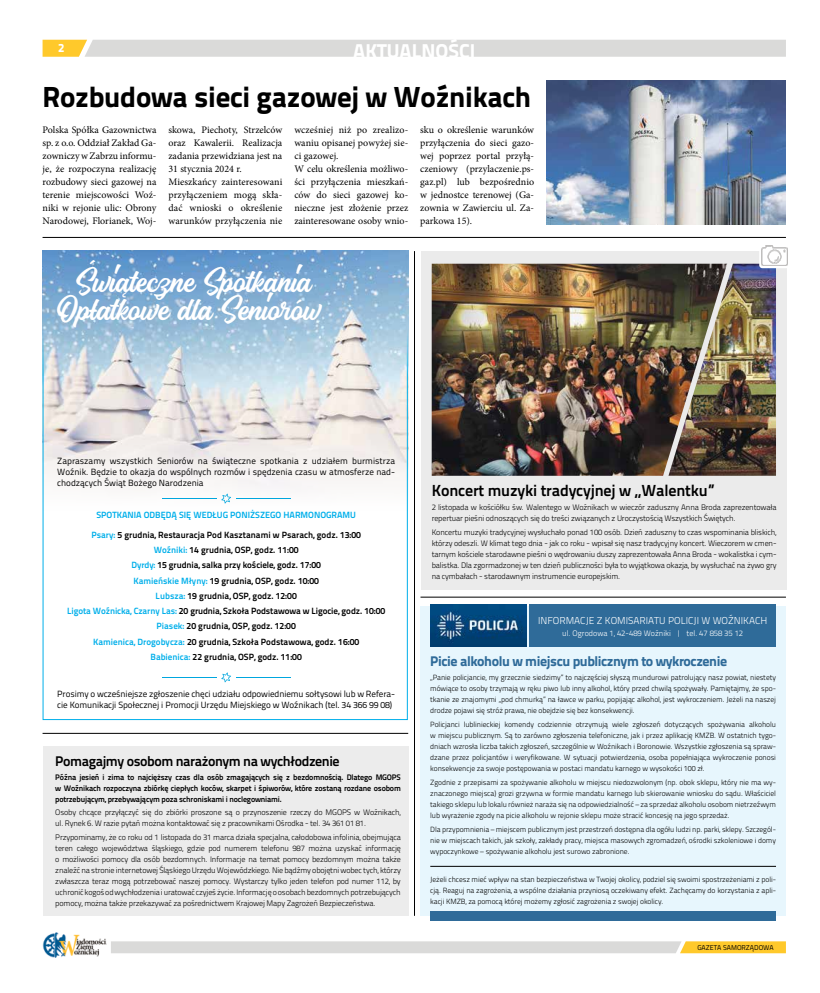
<style>
.page{position:relative;width:820px;height:993px;background:#fff}
.page>*{position:absolute;margin:0;border:0;box-sizing:border-box;transform-origin:0 0}
.t1{font:36px/28px "Magehand";letter-spacing:-.01em;color:#fff;text-align:center}
.t2{font:29px "Titillium Text 22 L 999 wt";letter-spacing:-.01em;color:#000}
.t3{font:20px "Titillium Text 22 L 999 wt";color:#fff}
.t4{font:16px "Titillium Text 22 L 800 wt";letter-spacing:-.01em;color:#000}
.t5{font:14px "Titillium Text 22 L 999 wt";letter-spacing:-.03em;color:#2f6b99}
.t6{font:14px "Titillium Text 22 L 800 wt";letter-spacing:-.03em;color:#000}
.t7{font:12px "Titillium Text 22 L 999 wt";color:#fff}
.t8{font:10px/13px "Minion Pro";color:#000;text-align:justify}
.t9{font:10px "Titillium Text 22 L 250 wt";color:#fff}
.t10{font:9px/15.3px "Titillium Text 22 L 800 wt";color:#000;text-align:center}
.t11{font:9px/11px "Titillium Text 22 L 400 wt";letter-spacing:-.01em;color:#000;text-align:justify}
.t12{font:9px/19.5px "Titillium Text 22 L 800 wt";color:#00afea;text-align:center}
.t13{font:8px/11px "Titillium Text 22 L 250 wt";letter-spacing:-.02em;color:#000}
.t14{font:8px/11px "Titillium Text 22 L 800 wt";letter-spacing:-.02em;color:#000;text-align:justify}
.t15{font:8px "Titillium Text 22 L 250 wt";color:#fff}
.t16{font:7.5px/11px "Titillium Text 22 L 250 wt";letter-spacing:-.01em;color:#000;text-align:justify}
.t17{font:7px "Titillium Text 22 L 400 wt";color:#000}
.s1{color:#000}
.s2{color:#00afea}
</style>
<div class="page">
<svg style="left:111px;top:941px;width:674px;height:11px;background:#e0d8c0"></svg>
<svg style="left:43px;top:40px;width:742px;height:17px;background:#dcd9d0"></svg>
<img style="left:43px;top:932px;width:63px;height:24px">
<hr style="left:43px;top:237px;width:742px;height:1px;background:#000">
<hr style="left:420px;top:596px;width:365px;height:1px;background:#000">
<hr style="left:43px;top:732px;width:365px;height:1px;background:#000">
<hr style="left:414px;top:251px;width:1px;height:664px;background:#000">
<div style="left:420px;top:250px;width:366px;height:339px;background:#ebebeb"></div>
<img style="left:431px;top:263px;width:237px;height:212px">
<img style="left:668px;top:263px;width:107px;height:212px">
<svg style="left:759px;top:247px;width:30px;height:21px"></svg>
<img style="left:761px;top:246px;width:26px;height:19px">
<div style="left:43px;top:746px;width:365px;height:169px;background:#ececec"></div>
<img style="left:546px;top:81px;width:239px;height:143px">
<div style="left:420px;top:606px;width:365px;height:309px;background:#e7f6fd"></div>
<img style="left:430px;top:604px;width:96px;height:42px">
<div style="left:529px;top:604px;width:246px;height:42px;background:#2f6b99"></div>
<div style="left:430px;top:911px;width:345px;height:9px;background:#2f6b99"></div>
<hr style="left:430px;top:865px;width:345px;height:1px;background:#000">
<img style="left:43px;top:250px;width:365px;height:260px">
<hr style="left:236px;top:498px;width:54px;height:1px;background:#00a6de">
<hr style="left:162px;top:498px;width:54px;height:1px;background:#00a6de">
<svg style="left:221px;top:493px;width:10px;height:10px"></svg>
<hr style="left:236px;top:677px;width:54px;height:1px;background:#00a6de">
<hr style="left:162px;top:677px;width:54px;height:1px;background:#00a6de">
<svg style="left:221px;top:672px;width:10px;height:10px"></svg>
<h3 class="t3" style="left:353px;top:35px;width:123px">AKTUALNOŚCI</h3>
<h2 class="t2" style="left:43px;top:74px;width:490px">Rozbudowa sieci gazowej w Woźnikach</h2>
<h3 class="t7" style="left:58px;top:39px;width:8px">2</h3>
<h3 class="t8" style="left:43px;top:123px;width:115px">Polska Spółka Gazownictwa sp. z o.o. Oddział Zakład Ga&shy;zowniczy w Zabrzu informu&shy;je, że rozpoczyna realizację rozbudowy sieci gazowej na terenie miejscowości Woź&shy;niki w rejonie ulic: Obrony Narodowej, Florianek, Woj-</h3>
<h3 class="t8" style="left:168px;top:123px;width:115px;text-align:left">skowa, Piechoty, Strzelców oraz Kawalerii. Realizacja zadania przewidziana jest na<br>31 stycznia 2024 r.<br>Mieszkańcy zainteresowani przyłączeniem mogą skła&shy;dać wnioski o określenie warunków przyłączenia nie</h3>
<h3 class="t8" style="left:294px;top:123px;width:115px;text-align:left">wcześniej niż po zrealizo&shy;waniu opisanej powyżej sie&shy;ci gazowej.<br>W celu określenia możliwo&shy;ści przyłączenia mieszkań&shy;ców do sieci gazowej ko&shy;nieczne jest złożenie przez zainteresowane osoby wnio-</h3>
<h3 class="t8" style="left:420px;top:123px;width:115px">sku o określenie warunków przyłączenia do sieci gazo&shy;wej poprzez portal przyłą&shy;czeniowy (przylaczenie.ps&shy;gaz.pl) lub bezpośrednio w jednostce terenowej (Ga&shy;zownia w Zawierciu ul. Za&shy;parkowa 15).</h3>
<h1 class="t1" style="left:57px;top:267px;width:265px">Świąteczne Spotkania<br>Opłatkowe dla Seniorów</h1>
<p class="t11" style="left:57px;top:455px;width:339px">Zapraszamy wszystkich Seniorów na świąteczne spotkania z udziałem burmistrza Woźnik. Będzie to okazja do wspólnych rozmów i spędzenia czasu w atmosferze nad&shy;chodzących Świąt Bożego Narodzenia</p>
<p class="t12" style="left:91px;top:504px;width:271px">SPOTKANIA ODBĘDĄ SIĘ WEDŁUG PONIŻSZEGO HARMONOGRAMU<br>Psary: <span class="s1">5 grudnia, Restauracja Pod Kasztanami w Psarach, godz. 13:00</span></p>
<p class="t10" style="left:67px;top:541px;width:319px"><span class="s2">Woźniki:</span> 14 grudnia, OSP, godz. 11:00<br><span class="s2">Dyrdy:</span> 15 grudnia, salka przy kościele, godz. 17:00<br><span class="s2">Kamieńskie Młyny:</span> 19 grudnia, OSP, godz. 10:00<br><span class="s2">Lubsza:</span> 19 grudnia, OSP, godz. 12:00<br><span class="s2">Ligota Woźnicka, Czarny Las:</span> 20 grudnia, Szkoła Podstawowa w Ligocie, godz. 10:00<br><span class="s2">Piasek:</span> 20 grudnia, OSP, godz. 12:00<br><span class="s2">Kamienica, Drogobycza:</span> 20 grudnia, Szkoła Podstawowa, godz. 16:00<br><span class="s2">Babienica:</span> 22 grudnia, OSP, godz. 11:00</p>
<p class="t11" style="left:57px;top:687px;width:339px">Prosimy o wcześniejsze zgłoszenie chęci udziału odpowiedniemu sołtysowi lub w Refera&shy;cie Komunikacji Społecznej i Promocji Urzędu Miejskiego w Woźnikach (tel. 34 366 99 08)</p>
<h3 class="t6" style="left:55px;top:749px;width:286px">Pomagajmy osobom narażonym na wychłodzenie</h3>
<p class="t14" style="left:55px;top:770px;width:347px">Późna jesień i zima to najcięższy czas dla osób zmagających się z bezdomnością. Dlatego MGOPS w Woźnikach rozpoczyna zbiórkę ciepłych koców, skarpet i śpiworów, które zostaną rozdane osobom potrzebującym, przebywającym poza schroniskami i noclegowniami.</p>
<p class="t13" style="left:55px;top:806px;width:347px">Osoby chcące przyłączyć się do zbiórki proszone są o przynoszenie rzeczy do MGOPS w Woźnikach, ul. Rynek 6. W razie pytań można kontaktować się z pracownikami Ośrodka - tel. 34 361 01 81.</p>
<p class="t13" style="left:55px;top:831px;width:347px;text-align:justify">Przypominamy, że co roku od 1 listopada do 31 marca działa specjalna, całodobowa infolinia, obejmująca teren całego województwa śląskiego, gdzie pod numerem telefonu 987 można uzyskać informację o możliwości pomocy dla osób bezdomnych. Informacje na temat pomocy bezdomnym można także znaleźć na stronie internetowej Śląskiego Urzędu Wojewódzkiego. Nie bądźmy obojętni wobec tych, którzy zwłaszcza teraz mogą potrzebować naszej pomocy. Wystarczy tylko jeden telefon pod numer 112, by uchronić kogoś od wychłodzenia i uratować czyjeś życie. Informację o osobach bezdomnych potrzebujących pomocy, można także przekazywać za pośrednictwem Krajowej Mapy Zagrożeń Bezpieczeństwa.</p>
<h3 class="t4" style="left:431px;top:478px;width:285px">Koncert muzyki tradycyjnej w „Walentku”</h3>
<p class="t13" style="left:431px;top:501px;width:346px">2 listopada w kościółku św. Walentego w Woźnikach w wieczór zaduszny Anna Broda zaprezentowała repertuar pieśni odnoszących się do treści związanych z Uroczystością Wszystkich Świętych.</p>
<p class="t13" style="left:431px;top:526px;width:346px;text-align:justify">Koncertu muzyki tradycyjnej wysłuchało ponad 100 osób. Dzień zaduszny to czas wspominania bliskich, którzy odeszli. W klimat tego dnia - jak co roku - wpisał się nasz tradycyjny koncert. Wieczorem w cmen&shy;tarnym kościele starodawne pieśni o wędrowaniu duszy zaprezentowała Anna Broda - wokalistka i cym&shy;balistka. Dla zgormadzonej w ten dzień publiczności była to wyjątkowa okazja, by wysłuchać na żywo gry na cymbałach - starodawnym instrumencie europejskim.</p>
<h3 class="t9" style="left:538px;top:613px;width:231px">INFORMACJE Z KOMISARIATU POLICJI W WOŹNIKACH</h3>
<p class="t15" style="left:562px;top:627px;width:182px">ul. Ogrodowa 1, 42-489 Woźniki | tel. 47 858 35 12</p>
<h3 class="t5" style="left:430px;top:650px;width:298px">Picie alkoholu w miejscu publicznym to wykroczenie</h3>
<p class="t16" style="left:430px;top:671px;width:347px">„Panie policjancie, my grzecznie siedzimy” to najczęściej słyszą mundurowi patrolujący nasz powiat, niestety mówiące to osoby trzymają w ręku piwo lub inny alkohol, który przed chwilą spożywały. Pamiętajmy, że spo&shy;tkanie ze znajomymi „pod chmurką” na ławce w parku, popijając alkohol, jest wykroczeniem. Jeżeli na naszej drodze pojawi się stróż prawa, nie obejdzie się bez konsekwencji.</p>
<p class="t16" style="left:430px;top:718px;width:347px">Policjanci lublinieckiej komendy codziennie otrzymują wiele zgłoszeń dotyczących spożywania alkoholu w miejscu publicznym. Są to zarówno zgłoszenia telefoniczne, jak i przez aplikację KMZB. W ostatnich tygo&shy;dniach wzrosła liczba takich zgłoszeń, szczególnie w Woźnikach i Boronowie. Wszystkie zgłoszenia są spraw&shy;dzane przez policjantów i weryfikowane. W sytuacji potwierdzenia, osoba popełniająca wykroczenie ponosi konsekwencje za swoje postępowania w postaci mandatu karnego w wysokości 100 zł.</p>
<p class="t16" style="left:430px;top:776px;width:347px">Zgodnie z przepisami za spożywanie alkoholu w miejscu niedozwolonym (np. obok sklepu, który nie ma wy&shy;znaczonego miejsca) grozi grzywna w formie mandatu karnego lub skierowanie wniosku do sądu. Właściciel takiego sklepu lub lokalu również naraża się na odpowiedzialność – za sprzedaż alkoholu osobom nietrzeźwym lub wyrażenie zgody na picie alkoholu w rejonie sklepu może stracić koncesję na jego sprzedaż.</p>
<p class="t16" style="left:430px;top:823px;width:347px">Dla przypomnienia – miejscem publicznym jest przestrzeń dostępna dla ogółu ludzi np. parki, sklepy. Szczegól&shy;nie w miejscach takich, jak szkoły, zakłady pracy, miejsca masowych zgromadzeń, ośrodki szkoleniowe i domy wypoczynkowe – spożywanie alkoholu jest surowo zabronione.</p>
<p class="t16" style="left:430px;top:872px;width:347px">Jeżeli chcesz mieć wpływ na stan bezpieczeństwa w Twojej okolicy, podziel się swoimi spostrzeżeniami z poli&shy;cją. Reaguj na zagrożenia, a wspólne działania przyniosą oczekiwany efekt. Zachęcamy do korzystania z apli&shy;kacji KMZB, za pomocą której możemy zgłosić zagrożenia z swojej okolicy.</p>
<p class="t17" style="left:697px;top:941px;width:78px">GAZETA SAMORZĄDOWA</p>
</div>
